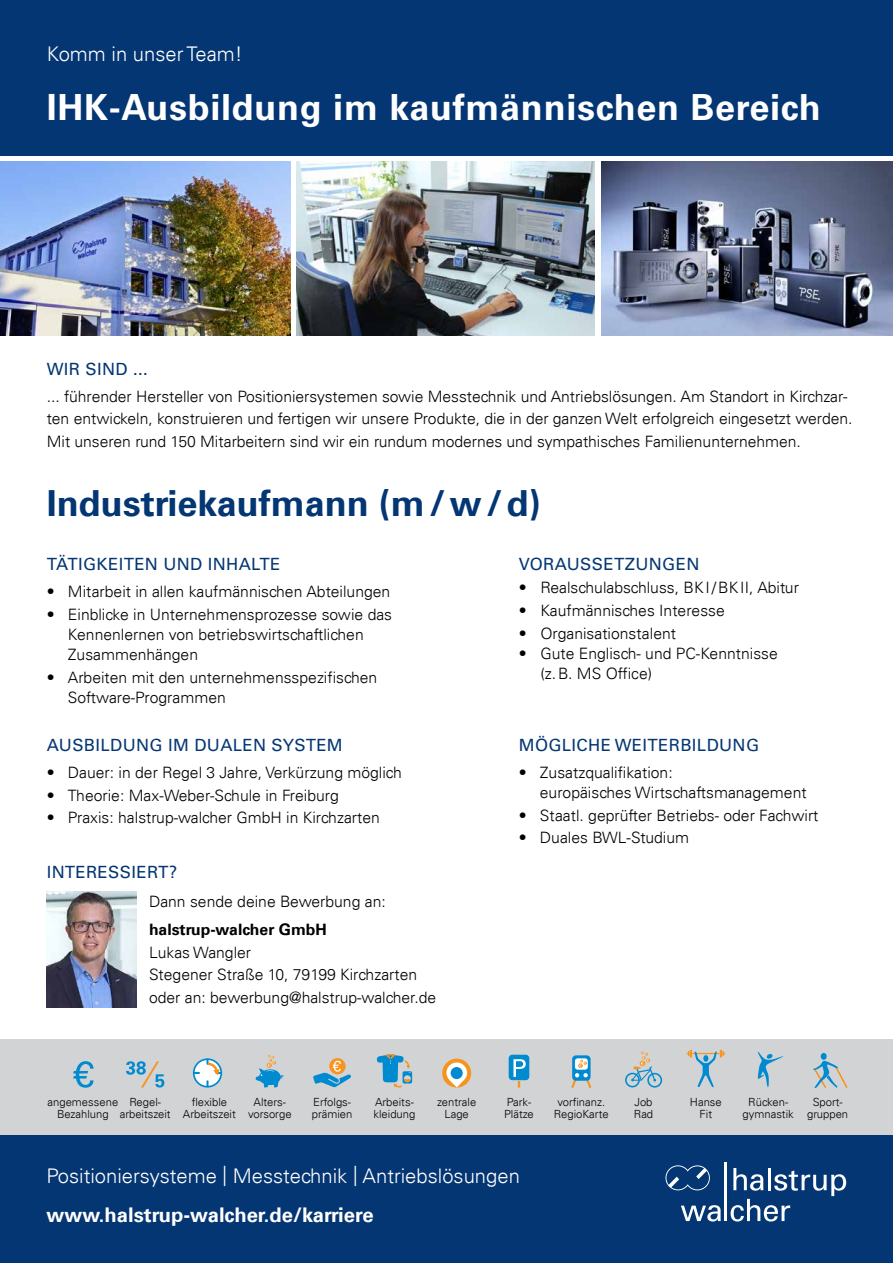
<style>
.page{position:relative;width:893px;height:1263px;background:#fff}
.page>*{position:absolute;margin:0;border:0;box-sizing:border-box;transform-origin:0 0}
.t1{font:700 36px "Univers LT Std";letter-spacing:.02em;color:#fff}
.t2{font:700 36px "Univers LT";color:#043673}
.t3{font:300 20.25px "Univers LT";color:#fff}
.t4{font:700 20.25px "Univers LT";color:#fff}
.t5{font:16.8px "Univers LT Std";letter-spacing:.02em;color:#043673}
.t6{font:300 15.75px/20.2px "Univers LT";color:#000}
.t7{font:700 15.75px "Univers LT";color:#000}
.t8{font:300 11.25px/12px "Univers LT";color:#000;text-align:center}
</style>
<div class="page">
<div style="left:0;top:1039px;width:893px;height:97px;background:#d1d3d4"></div>
<div style="left:0;top:0;width:893px;height:155px;background:#043673"></div>
<img style="left:47px;top:891px;width:89px;height:117px">
<div style="left:0;top:1136px;width:893px;height:127px;background:#043673"></div>
<svg style="left:665px;top:1165px;width:45px;height:25px"></svg>
<svg style="left:681px;top:1205px;width:40px;height:16px"></svg>
<svg style="left:731px;top:1168px;width:115px;height:53px"></svg>
<hr style="left:724px;top:1163px;width:3px;height:58px;background:#fff">
<img style="left:0;top:162px;width:291px;height:174px">
<img style="left:297px;top:162px;width:298px;height:174px">
<img style="left:601px;top:162px;width:292px;height:174px">
<svg style="left:193px;top:1058px;width:29px;height:29px"></svg>
<div style="left:442px;top:1059px;width:29px;height:28px;background:#f7941e;border-radius:50%"></div>
<svg style="left:446px;top:1062px;width:21px;height:25px"></svg>
<div style="left:451px;top:1067px;width:12px;height:12px;background:#008bd0;border-radius:50%"></div>
<svg style="left:757px;top:1052px;width:27px;height:35px"></svg>
<svg style="left:256px;top:1055px;width:28px;height:32px"></svg>
<svg style="left:377px;top:1054px;width:35px;height:34px"></svg>
<div style="left:836px;top:1067px;width:11px;height:21px;border:1px solid #f7941e"></div>
<div style="left:821px;top:1053px;width:6px;height:7px;background:#008bd0;border-radius:50%"></div>
<svg style="left:813px;top:1060px;width:25px;height:28px"></svg>
<div style="left:625px;top:1073px;width:15px;height:14px;border:2px solid #008bd0;border-radius:50%"></div>
<div style="left:647px;top:1073px;width:15px;height:14px;border:2px solid #008bd0;border-radius:50%"></div>
<svg style="left:631px;top:1052px;width:25px;height:30px"></svg>
<svg style="left:687px;top:1050px;width:38px;height:37px"></svg>
<svg style="left:573px;top:1056px;width:16px;height:24px"></svg>
<div style="left:572px;top:1055px;width:19px;height:26px;border:2px solid #008bd0;border-radius:3px"></div>
<svg style="left:571px;top:1059px;width:20px;height:28px"></svg>
<div style="left:509px;top:1055px;width:20px;height:24px;background:#008bd0;border-radius:3px"></div>
<div style="left:509px;top:1055px;width:20px;height:25px;border:1px solid #008bd0;border-radius:3px"></div>
<svg style="left:513px;top:1059px;width:13px;height:28px"></svg>
<svg style="left:73px;top:1061px;width:21px;height:27px"></svg>
<svg style="left:329px;top:1058px;width:17px;height:16px"></svg>
<svg style="left:313px;top:1061px;width:38px;height:26px"></svg>
<svg style="left:126px;top:1061px;width:38px;height:26px"></svg>
<p class="t3" style="left:47px;top:42px;width:197px">Komm in unser Team!</p>
<h1 class="t1" style="left:47px;top:87px;width:776px">IHK-Ausbildung im kaufmännischen Bereich</h1>
<p class="t5" style="left:47px;top:359px;width:103px">WIR SIND ...</p>
<p class="t6" style="left:47px;top:385px;width:807px;line-height:22.5px">... führender Hersteller von Positioniersystemen sowie Messtechnik und Antriebslösungen. Am Standort in Kirchzar&shy;ten entwickeln, konstruieren und fertigen wir unsere Produkte, die in der ganzen Welt erfolgreich eingesetzt werden.<br>Mit unseren rund 150 Mitarbeitern sind wir ein rundum modernes und sympathisches Familienunternehmen.</p>
<h1 class="t2" style="left:47px;top:482px;width:495px">Industriekaufmann (m/w/d)</h1>
<p class="t5" style="left:47px;top:554px;width:235px">TÄTIGKEITEN UND I NHALTE</p>
<p class="t6" style="left:47px;top:581px;width:345px">• Mitarbeit in allen kaufmännischen Abteilungen</p>
<p class="t6" style="left:68px;top:604px;width:326px;text-indent:-21px">• Einblicke in Unternehmensprozesse sowie das<br>Kennenlernen von betriebswirtschaftlichen<br>Zusammenhängen</p>
<p class="t6" style="left:68px;top:667px;width:311px;text-indent:-21px">• Arbeiten mit den unternehmensspezifischen<br>Software-Programmen</p>
<p class="t5" style="left:47px;top:735px;width:298px">AUSBILDUNG IM DUALEN SYSTEM</p>
<p class="t6" style="left:47px;top:762px;width:356px">• Dauer: in der Regel 3 Jahre, Verkürzung möglich</p>
<p class="t6" style="left:47px;top:785px;width:294px">• Theorie: Max-Weber-Schule in Freiburg</p>
<p class="t6" style="left:47px;top:807px;width:335px">• Praxis: halstrup-walcher GmbH in Kirchzarten</p>
<p class="t5" style="left:47px;top:862px;width:132px">I NTERESSIERT?</p>
<p class="t6" style="left:149px;top:891px;width:238px">Dann sende deine Bewerbung an:</p>
<p class="t7" style="left:149px;top:921px;width:179px">halstrup-walcher GmbH</p>
<p class="t6" style="left:149px;top:941px;width:289px;line-height:22.5px">Lukas Wangler<br>Stegener Straße 10, 79199 Kirchzarten oder an: bewerbung@halstrup-walcher.de</p>
<p class="t5" style="left:519px;top:554px;width:182px">VORAUSSETZUNGEN</p>
<p class="t6" style="left:519px;top:577px;width:282px">• Realschulabschluss, BKI/BKII, Abitur</p>
<p class="t6" style="left:519px;top:600px;width:207px">• Kaufmännisches Interesse</p>
<p class="t6" style="left:519px;top:623px;width:159px">• Organisationstalent</p>
<p class="t6" style="left:540px;top:643px;width:239px;text-indent:-22px">• Gute Englisch- und PC-Kenntnisse (z.B. MS Office)</p>
<p class="t5" style="left:519px;top:735px;width:242px">MÖGLICHE WEITERBILDUNG</p>
<p class="t6" style="left:540px;top:762px;width:268px;text-indent:-21px">• Zusatzqualifikation:<br>europäisches Wirtschaftsmanagement</p>
<p class="t6" style="left:519px;top:805px;width:301px">• Staatl. geprüfter Betriebs- oder Fachwirt</p>
<p class="t6" style="left:519px;top:828px;width:172px">• Duales BWL-Studium</p>
<p class="t8" style="left:248px;top:1096px;width:45px">Alters&shy;vorsorge</p>
<p class="t8" style="left:373px;top:1096px;width:43px;text-align:left">Arbeits&shy;kleidung</p>
<p class="t8" style="left:807px;top:1096px;width:42px">Sport&shy;gruppen</p>
<p class="t8" style="left:48px;top:1096px;width:72px">angemessene<br>Bezahlung</p>
<p class="t8" style="left:312px;top:1096px;width:42px;text-align:left">Erfolgs&shy;prämien</p>
<p class="t8" style="left:437px;top:1096px;width:41px">zentrale<br>Lage</p>
<p class="t8" style="left:743px;top:1096px;width:53px">Rücken&shy;gymnastik</p>
<p class="t8" style="left:183px;top:1096px;width:54px">flexible<br>Arbeitszeit</p>
<p class="t8" style="left:554px;top:1096px;width:56px">vorfinanz.<br>RegioKarte</p>
<p class="t8" style="left:504px;top:1096px;width:31px;text-align:left">Park-<br>Plätze</p>
<p class="t8" style="left:120px;top:1096px;width:53px">Regel&shy;arbeitszeit</p>
<p class="t8" style="left:634px;top:1096px;width:21px;text-align:left">Job<br>Rad</p>
<p class="t8" style="left:690px;top:1096px;width:33px">Hanse<br>Fit</p>
<p class="t3" style="left:47px;top:1164px;width:475px">Positioniersysteme | Messtechnik | Antriebslösungen</p>
<p class="t4" style="left:47px;top:1202px;width:329px">www.halstrup-walcher.de/karriere</p>
</div>
